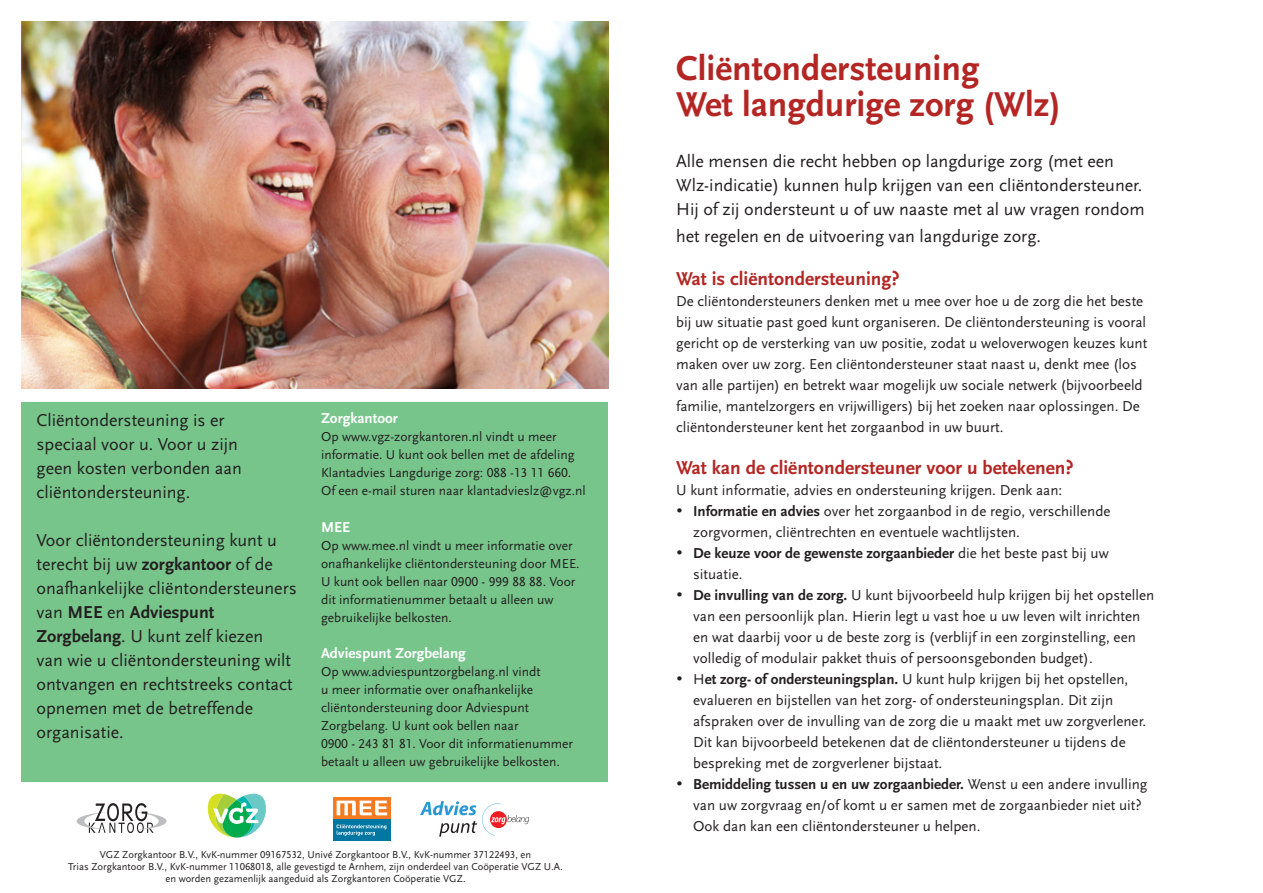
<style>
.page{position:relative;width:1263px;height:893px;background:#fff}
.page>*{position:absolute;margin:0;border:0;box-sizing:border-box;transform-origin:0 0}
.t1{font:700 36px "Scala Sans LF";color:#b32623}
.t2{font:700 19.5px "Scala Sans LF";color:#b32623}
.t3{font:18px/24px "Scala Sans LF";color:#231f20}
.t4{font:15px/21px "Scala Sans LF";color:#231f20}
.t5{font:700 15px/21px "Scala Sans LF";color:#231f20}
.t6{font:700 15px "Scala Sans LF";color:#fff}
.t7{font:13.5px/18px "Scala Sans LF";color:#231f20}
.t8{font:10.5px "Scala Sans LF";color:#231f20}
.s1{font-weight:700}
.s2{font-weight:400}
</style>
<div class="page">
<div style="left:21px;top:402px;width:587px;height:380px;background:#77c58b"></div>
<img style="left:21px;top:21px;width:587px;height:368px">
<svg style="left:77px;top:803px;width:90px;height:30px"></svg>
<svg style="left:208px;top:794px;width:58px;height:44px"></svg>
<svg style="left:420px;top:801px;width:109px;height:36px"></svg>
<svg style="left:333px;top:797px;width:58px;height:22px"></svg>
<svg style="left:337px;top:801px;width:50px;height:14px"></svg>
<div style="left:333px;top:819px;width:58px;height:22px;background:#0076a3"></div>
<svg style="left:337px;top:824px;width:49px;height:12px"></svg>
<p class="t3" style="left:37px;top:408px;width:207px">Cliëntondersteuning is er speciaal voor u. Voor u zijn geen kosten verbonden aan cliëntondersteuning.</p>
<p class="t3" style="left:37px;top:528px;width:262px">Voor cliëntondersteuning kunt u terecht bij uw <span class="s1">zorgkantoor</span> of de onafhankelijke cliëntondersteuners van <span class="s1">MEE</span> en <span class="s1">Adviespunt<br>Zorgbelang</span>. U kunt zelf kiezen<br>van wie u cliëntondersteuning wilt ontvangen en rechtstreeks contact opnemen met de betreffende organisatie.</p>
<p class="t6" style="left:321px;top:411px;width:78px">Zorgkantoor</p>
<p class="t7" style="left:321px;top:428px;width:266px">Op www.vgz-zorgkantoren.nl vindt u meer informatie. U kunt ook bellen met de afdeling Klantadvies Langdurige zorg: 088 -13 11 660.<br>Of een e-mail sturen naar klantadvieslz@vgz.nl</p>
<p class="t6" style="left:321px;top:519px;width:31px">MEE</p>
<p class="t7" style="left:321px;top:536px;width:260px">Op www.mee.nl vindt u meer informatie over onafhankelijke cliëntondersteuning door MEE.<br>U kunt ook bellen naar 0900 - 999 88 88. Voor dit informatienummer betaalt u alleen uw gebruikelijke belkosten.</p>
<p class="t6" style="left:321px;top:645px;width:146px">Adviespunt Zorgbelang</p>
<p class="t7" style="left:321px;top:662px;width:221px">Op www.adviespuntzorgbelang.nl vindt u meer informatie over onafhankelijke cliëntondersteuning door Adviespunt Zorgbelang. U kunt ook bellen naar</p>
<p class="t7" style="left:321px;top:734px;width:254px">0900 - 243 81 81. Voor dit informatienummer betaalt u alleen uw gebruikelijke belkosten.</p>
<p class="t8" style="left:100px;top:849px;width:433px">VGZ Zorgkantoor B.V., KvK-nummer 09167532, Univé Zorgkantoor B.V., KvK-nummer 37122493, en</p>
<p class="t8" style="left:68px;top:861px;width:496px">Trias Zorgkantoor B.V., KvK-nummer 11068018, alle gevestigd te Arnhem, zijn onderdeel van Coöperatie VGZ U.A.</p>
<p class="t8" style="left:165px;top:873px;width:302px">en worden gezamenlijk aangeduid als Zorgkantoren Coöperatie VGZ.</p>
<p class="t1" style="left:676px;top:49px;width:305px">Cliëntondersteuning</p>
<p class="t1" style="left:676px;top:85px;width:386px">Wet langdurige zorg (Wlz)</p>
<p class="t3" style="left:676px;top:150px;width:439px">Alle mensen die recht hebben op langdurige zorg (met een</p>
<p class="t3" style="left:676px;top:174px;width:470px">Wlz-indicatie) kunnen hulp krijgen van een cliëntondersteuner.<br>Hij of zij ondersteunt u of uw naaste met al uw vragen rondom</p>
<p class="t3" style="left:676px;top:225px;width:366px">het regelen en de uitvoering van langdurige zorg.</p>
<p class="t2" style="left:676px;top:268px;width:225px">Wat is cliëntondersteuning?</p>
<p class="t4" style="left:676px;top:291px;width:473px">De cliëntondersteuners denken met u mee over hoe u de zorg die het beste bij uw situatie past goed kunt organiseren. De cliëntondersteuning is vooral gericht op de versterking van uw positie, zodat u weloverwogen keuzes kunt maken over uw zorg. Een cliëntondersteuner staat naast u, denkt mee (los van alle partijen) en betrekt waar mogelijk uw sociale netwerk (bijvoorbeeld familie, mantelzorgers en vrijwilligers) bij het zoeken naar oplossingen. De cliëntondersteuner kent het zorgaanbod in uw buurt.</p>
<p class="t2" style="left:676px;top:457px;width:399px">Wat kan de cliëntondersteuner voor u betekenen?</p>
<p class="t4" style="left:676px;top:480px;width:388px">U kunt informatie, advies en ondersteuning krijgen. Denk aan:</p>
<p class="t4" style="left:693px;top:501px;width:419px;text-indent:-17px">• <span class="s1">Informatie en advies</span> over het zorgaanbod in de regio, verschillende zorgvormen, cliëntrechten en eventuele wachtlijsten.</p>
<p class="t5" style="left:693px;top:543px;width:417px;text-indent:-17px">• De keuze voor de gewenste zorgaanbieder <span class="s2">die het beste past bij uw situatie.</span></p>
<p class="t4" style="left:693px;top:585px;width:462px;text-indent:-17px">• <span class="s1">De invulling van de zorg.</span> U kunt bijvoorbeeld hulp krijgen bij het opstellen van een persoonlijk plan. Hierin legt u vast hoe u uw leven wilt inrichten en wat daarbij voor u de beste zorg is (verblijf in een zorginstelling, een volledig of modulair pakket thuis of persoonsgebonden budget).</p>
<p class="t4" style="left:693px;top:669px;width:455px;text-indent:-17px">• H<span class="s1">et zorg- of ondersteuningsplan.</span> U kunt hulp krijgen bij het opstellen, evalueren en bijstellen van het zorg- of ondersteuningsplan. Dit zijn afspraken over de invulling van de zorg die u maakt met uw zorgverlener.<br>Dit kan bijvoorbeeld betekenen dat de cliëntondersteuner u tijdens de bespreking met de zorgverlener bijstaat.</p>
<p class="t4" style="left:693px;top:774px;width:456px;text-indent:-17px">• <span class="s1">Bemiddeling tussen u en uw zorgaanbieder.</span> Wenst u een andere invulling van uw zorgvraag en/of komt u er samen met de zorgaanbieder niet uit?<br>Ook dan kan een cliëntondersteuner u helpen.</p>
</div>
